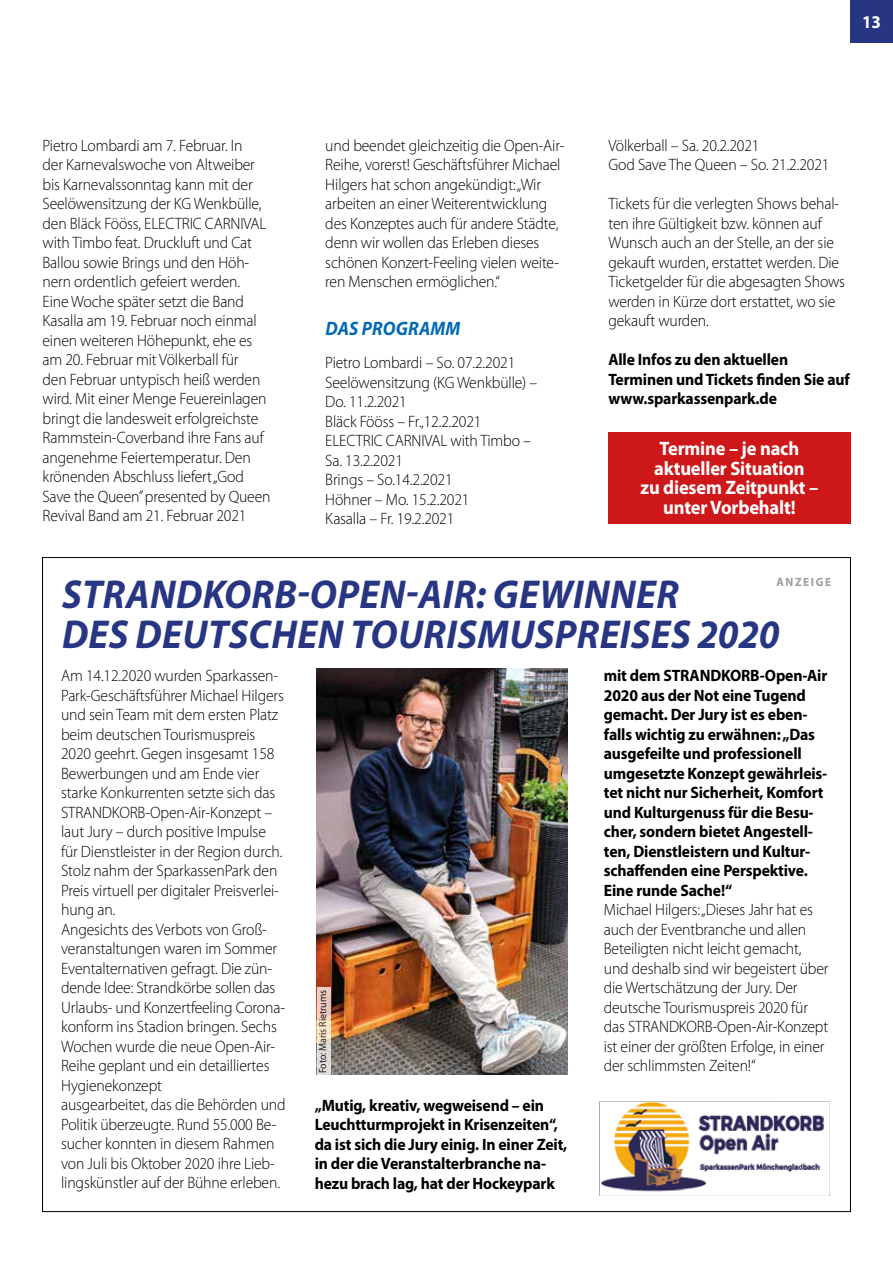
<style>
.page{position:relative;width:893px;height:1263px;background:#fff}
.page>*{position:absolute;margin:0;border:0;box-sizing:border-box;transform-origin:0 0}
.t1{font:italic 700 40.5px/40.5px "Myriad Pro";letter-spacing:.01em;color:#283583;scale:.95 1}
.t2{font:700 19.5px/19.5px "Myriad Pro";letter-spacing:-.01em;color:#fff;text-align:center;scale:.95 1}
.t3{font:italic 700 19.5px "Myriad Pro";letter-spacing:.01em;color:#0069b4;scale:.93 1}
.t4{font:700 18px "Myriad Pro";color:#fff;scale:.95 1}
.t5{font:300 16.5px/19.5px "Myriad Pro";letter-spacing:-.01em;color:#000;scale:.95 1}
.t6{font:700 16.5px/19.5px "Myriad Pro";letter-spacing:-.01em;color:#000;scale:.95 1}
.t7{font:700 12px "Myriad Pro";letter-spacing:.14em;color:#9d9d9c;scale:.95 1}
.t8{font:10.5px "Myriad Pro";letter-spacing:-.01em;color:#000;scale:.95 1}
</style>
<div class="page">
<div style="left:850px;top:0;width:43px;height:43px;background:#283583"></div>
<img style="left:317px;top:669px;width:251px;height:406px">
<img style="left:600px;top:1102px;width:230px;height:94px">
<svg style="left:317px;top:988px;width:13px;height:87px"></svg>
<div style="left:608px;top:433px;width:242px;height:91px;background:#cd1719"></div>
<p class="t4" style="left:862px;top:10px;width:21px">13</p>
<p class="t5" style="left:43px;top:135px;width:241px">Pietro Lombardi am 7. Februar. In<br>der Karnevalswoche von Altweiber bis Karnevalssonntag kann mit der Seelöwensitzung der KG Wenkbülle, den Bläck Fööss, ELECTRIC CARNIVAL with Timbo feat. Druckluft und Cat Ballou sowie Brings und den Höh&shy;nern ordentlich gefeiert werden.<br>Eine Woche später setzt die Band Kasalla am 19. Februar noch einmal einen weiteren Höhepunkt, ehe es am 20. Februar mit Völkerball für<br>den Februar untypisch heiß werden wird. Mit einer Menge Feuereinlagen bringt die landesweit erfolgreichste Rammstein-Coverband ihre Fans auf angenehme Feiertemperatur. Den krönenden Abschluss liefert „God Save the Queen” presented by Queen Revival Band am 21. Februar 2021</p>
<p class="t5" style="left:325px;top:135px;width:253px">und beendet gleichzeitig die Open-Air-Reihe, vorerst! Geschäftsführer Michael Hilgers hat schon angekündigt: „Wir arbeiten an einer Weiterentwicklung des Konzeptes auch für andere Städte, denn wir wollen das Erleben dieses schönen Konzert-Feeling vielen weite&shy;ren Menschen ermöglichen.“</p>
<p class="t3" style="left:325px;top:316px;width:147px">DAS PROGRAMM</p>
<p class="t5" style="left:325px;top:353px;width:225px">Pietro Lombardi – So. 07.2.2021<br>Seelöwensitzung (KG Wenkbülle) –<br>Do. 11.2.2021<br>Bläck Fööss – Fr.,12.2.2021<br>ELECTRIC CARNIVAL with Timbo –<br>Sa. 13.2.2021<br>Brings – So.14.2.2021<br>Höhner – Mo. 15.2.2021<br>Kasalla – Fr. 19.2.2021</p>
<p class="t5" style="left:608px;top:135px;width:234px">Völkerball – Sa. 20.2.2021<br>God Save The Queen – So. 21.2.2021</p>
<p class="t5" style="left:608px;top:194px;width:251px">Tickets für die verlegten Shows behal&shy;ten ihre Gültigkeit bzw. können auf Wunsch auch an der Stelle, an der sie gekauft wurden, erstattet werden. Die Ticketgelder für die abgesagten Shows werden in Kürze dort erstattet, wo sie gekauft wurden.</p>
<p class="t6" style="left:608px;top:349px;width:256px">Alle Infos zu den aktuellen<br>Terminen und Tickets finden Sie auf www.sparkassenpark.de</p>
<p class="t2" style="left:641px;top:438px;width:189px">Termine – je nach aktueller Situation<br>zu diesem Zeitpunkt – unter Vorbehalt!</p>
<p class="t7" style="left:776px;top:574px;width:59px">ANZEIGE</p>
<h1 class="t1" style="left:62px;top:572px;width:757px">STRANDKORB-OPEN-AIR: GEWINNER<br>DES DEUTSCHEN TOURISMUSPREISES 2020</h1>
<p class="t5" style="left:61px;top:666px;width:238px">Am 14.12.2020 wurden Sparkassen-Park-Geschäftsführer Michael Hilgers und sein Team mit dem ersten Platz beim deutschen Tourismuspreis 2020 geehrt. Gegen insgesamt 158<br>Bewerbungen und am Ende vier starke Konkurrenten setzte sich das STRANDKORB-Open-Air-Konzept – laut Jury – durch positive Impulse für Dienstleister in der Region durch.<br>Stolz nahm der SparkassenPark den Preis virtuell per digitaler Preisverlei&shy;hung an.<br>Angesichts des Verbots von Groß&shy;veranstaltungen waren im Sommer Eventalternativen gefragt. Die zün&shy;dende Idee: Strandkörbe sollen das Urlaubs- und Konzertfeeling Corona&shy;konform ins Stadion bringen. Sechs Wochen wurde die neue Open-Air-Reihe geplant und ein detailliertes Hygienekonzept<br>ausgearbeitet, das die Behörden und Politik überzeugte. Rund 55.000 Be&shy;sucher konnten in diesem Rahmen von Juli bis Oktober 2020 ihre Lieb&shy;lingskünstler auf der Bühne erleben.</p>
<p class="t8" style="left:316px;top:1073px;width:89px;rotate:-90deg">Foto: Maris Rietrums</p>
<p class="t6" style="left:315px;top:1095px;width:267px">„Mutig, kreativ, wegweisend – ein Leuchtturmprojekt in Krisenzeiten“, da ist sich die Jury einig. In einer Zeit, in der die Veranstalterbranche na&shy;hezu brach lag, hat der Hockeypark</p>
<p class="t6" style="left:604px;top:665px;width:237px">mit dem STRANDKORB-Open-Air<br>2020 aus der Not eine Tugend gemacht. Der Jury ist es eben&shy;falls wichtig zu erwähnen: „Das ausgefeilte und professionell umgesetzte Konzept gewährleis&shy;tet nicht nur Sicherheit, Komfort und Kulturgenuss für die Besu&shy;cher, sondern bietet Angestell&shy;ten, Dienstleistern und Kultur&shy;schaffenden eine Perspektive.<br>Eine runde Sache!“</p>
<p class="t5" style="left:604px;top:900px;width:238px">Michael Hilgers: „Dieses Jahr hat es auch der Eventbranche und allen Beteiligten nicht leicht gemacht, und deshalb sind wir begeistert über die Wertschätzung der Jury. Der deutsche Tourismuspreis 2020 für das STRANDKORB-Open-Air-Konzept ist einer der größten Erfolge, in einer</p>
<p class="t5" style="left:604px;top:1056px;width:161px">der schlimmsten Zeiten!“</p>
</div>
